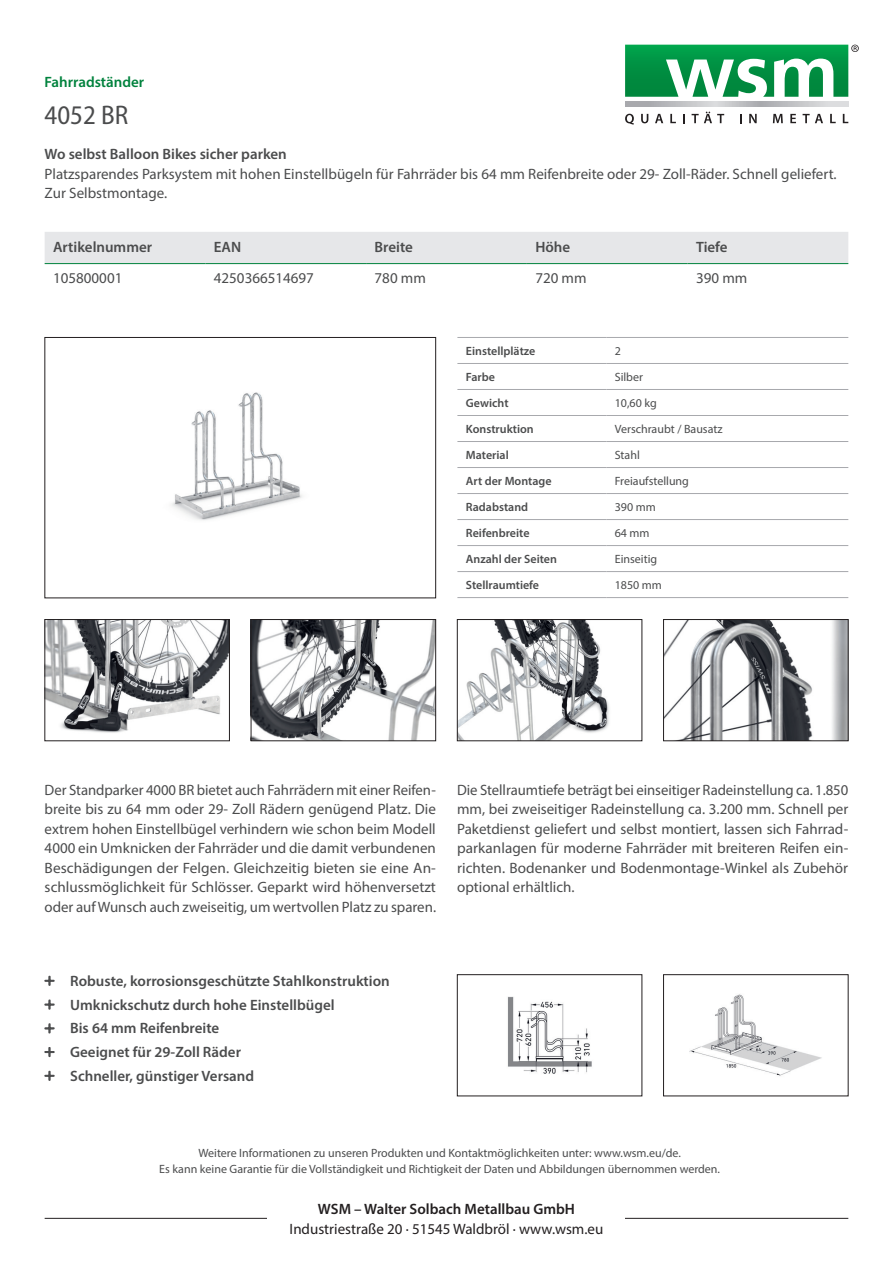
<style>
.page{position:relative;width:893px;height:1263px;background:#fff}
.page>*{position:absolute;margin:0;border:0;box-sizing:border-box;transform-origin:0 0}
.t1{font:semi-condensed 27px "Myriad Pro";color:#4b4c4d}
.t2{font:15px/19.5px "Myriad Pro";color:#4b4c4d;text-align:justify}
.t3{font:600 15px/23.7px "Myriad Pro";color:#4b4c4d}
.t4{font:15px "Myriad Pro";color:#231f20}
.t5{font:600 15px "Myriad Pro";color:#231f20}
.t6{font:600 15px "Myriad Pro";color:#00823d}
.t7{font:12px/16.5px "Myriad Pro";color:#4b4c4d;text-align:center}
.t8{font:600 12px "Myriad Pro";color:#4b4c4d}
</style>
<div class="page">
<img style="left:172px;top:392px;width:130px;height:128px">
<div style="left:45px;top:337px;width:391px;height:261px;border:1px solid #231f20"></div>
<img style="left:47px;top:621px;width:181px;height:112px">
<div style="left:45px;top:619px;width:185px;height:122px;border:1px solid #231f20"></div>
<img style="left:253px;top:621px;width:181px;height:118px">
<div style="left:251px;top:619px;width:185px;height:122px;border:1px solid #231f20"></div>
<img style="left:665px;top:621px;width:181px;height:118px">
<div style="left:663px;top:619px;width:185px;height:122px;border:1px solid #231f20"></div>
<img style="left:459px;top:621px;width:150px;height:118px">
<div style="left:457px;top:619px;width:185px;height:122px;border:1px solid #231f20"></div>
<div style="left:45px;top:232px;width:803px;height:31px;background:#e6e7e9"></div>
<hr style="left:45px;top:263px;width:160px;height:1px;background:#00823d">
<hr style="left:205px;top:263px;width:161px;height:1px;background:#00823d">
<hr style="left:366px;top:263px;width:161px;height:1px;background:#00823d">
<hr style="left:527px;top:263px;width:161px;height:1px;background:#00823d">
<hr style="left:688px;top:263px;width:160px;height:1px;background:#00823d">
<img style="left:689px;top:994px;width:133px;height:82px">
<div style="left:663px;top:974px;width:185px;height:122px;border:1px solid #231f20"></div>
<img style="left:507px;top:996px;width:85px;height:78px">
<div style="left:457px;top:974px;width:185px;height:122px;border:1px solid #231f20"></div>
<hr style="left:457px;top:337px;width:149px;height:1px;background:#a8a9ad">
<hr style="left:606px;top:337px;width:242px;height:1px;background:#a8a9ad">
<hr style="left:457px;top:363px;width:149px;height:1px;background:#a8a9ad">
<hr style="left:606px;top:363px;width:242px;height:1px;background:#a8a9ad">
<hr style="left:457px;top:389px;width:149px;height:1px;background:#a8a9ad">
<hr style="left:606px;top:389px;width:242px;height:1px;background:#a8a9ad">
<hr style="left:457px;top:415px;width:149px;height:1px;background:#a8a9ad">
<hr style="left:606px;top:415px;width:242px;height:1px;background:#a8a9ad">
<hr style="left:457px;top:441px;width:149px;height:1px;background:#a8a9ad">
<hr style="left:606px;top:441px;width:242px;height:1px;background:#a8a9ad">
<hr style="left:457px;top:467px;width:149px;height:1px;background:#a8a9ad">
<hr style="left:606px;top:467px;width:242px;height:1px;background:#a8a9ad">
<hr style="left:457px;top:493px;width:149px;height:1px;background:#a8a9ad">
<hr style="left:606px;top:493px;width:242px;height:1px;background:#a8a9ad">
<hr style="left:457px;top:519px;width:149px;height:1px;background:#a8a9ad">
<hr style="left:606px;top:519px;width:242px;height:1px;background:#a8a9ad">
<hr style="left:457px;top:545px;width:149px;height:1px;background:#a8a9ad">
<hr style="left:606px;top:545px;width:242px;height:1px;background:#a8a9ad">
<hr style="left:457px;top:571px;width:149px;height:1px;background:#a8a9ad">
<hr style="left:606px;top:571px;width:242px;height:1px;background:#a8a9ad">
<hr style="left:457px;top:597px;width:149px;height:1px;background:#a8a9ad">
<hr style="left:606px;top:597px;width:242px;height:1px;background:#a8a9ad">
<hr style="left:45px;top:1218px;width:803px;height:1px;background:#231f20">
<svg style="left:625px;top:114px;width:9px;height:11px"></svg>
<svg style="left:641px;top:114px;width:7px;height:9px"></svg>
<svg style="left:655px;top:114px;width:8px;height:9px"></svg>
<svg style="left:670px;top:114px;width:6px;height:9px"></svg>
<svg style="left:683px;top:114px;width:2px;height:9px"></svg>
<svg style="left:692px;top:112px;width:32px;height:11px"></svg>
<svg style="left:749px;top:114px;width:8px;height:9px"></svg>
<svg style="left:773px;top:114px;width:10px;height:9px"></svg>
<svg style="left:790px;top:114px;width:6px;height:9px"></svg>
<svg style="left:803px;top:114px;width:20px;height:9px"></svg>
<svg style="left:830px;top:114px;width:6px;height:9px"></svg>
<svg style="left:843px;top:114px;width:5px;height:9px"></svg>
<hr style="left:625px;top:106px;width:223px;height:1px;background:#636366">
<svg style="left:625px;top:102px;width:223px;height:4px"></svg>
<svg style="left:625px;top:45px;width:234px;height:52px"></svg>
<div style="left:268px;top:1203px;width:357px;height:30px;background:#fff"></div>
<p class="t6" style="left:45px;top:72px;width:101px">Fahrradständer</p>
<h1 class="t1" style="left:45px;top:99px;width:85px">4052 BR</h1>
<p class="t3" style="left:45px;top:142px;width:244px">Wo selbst Balloon Bikes sicher parken</p>
<p class="t2" style="left:45px;top:164px;width:794px">Platzsparendes Parksystem mit hohen Einstellbügeln für Fahrräder bis 64 mm Reifenbreite oder 29- Zoll-Räder. Schnell geliefert.<br>Zur Selbstmontage.</p>
<p class="t3" style="left:53px;top:234px;width:101px">Artikelnummer</p>
<p class="t3" style="left:214px;top:234px;width:29px">EAN</p>
<p class="t3" style="left:375px;top:234px;width:40px">Breite</p>
<p class="t3" style="left:535px;top:234px;width:36px">Höhe</p>
<p class="t3" style="left:696px;top:234px;width:33px">Tiefe</p>
<p class="t2" style="left:53px;top:268px;width:71px">105800001</p>
<p class="t2" style="left:214px;top:268px;width:102px">4250366514697</p>
<p class="t2" style="left:375px;top:268px;width:53px">780 mm</p>
<p class="t2" style="left:535px;top:268px;width:53px">720 mm</p>
<p class="t2" style="left:696px;top:268px;width:53px">390 mm</p>
<p class="t8" style="left:466px;top:343px;width:71px">Einstellplätze</p>
<p class="t7" style="left:615px;top:342px;width:8px">2</p>
<p class="t8" style="left:466px;top:369px;width:31px">Farbe</p>
<p class="t7" style="left:615px;top:368px;width:30px">Silber</p>
<p class="t8" style="left:466px;top:395px;width:44px">Gewicht</p>
<p class="t7" style="left:615px;top:394px;width:43px">10,60 kg</p>
<p class="t8" style="left:466px;top:421px;width:69px">Konstruktion</p>
<p class="t7" style="left:615px;top:420px;width:109px">Verschraubt / Bausatz</p>
<p class="t8" style="left:466px;top:447px;width:44px">Material</p>
<p class="t7" style="left:615px;top:446px;width:27px">Stahl</p>
<p class="t8" style="left:466px;top:473px;width:87px">Art der Montage</p>
<p class="t7" style="left:615px;top:472px;width:76px">Freiaufstellung</p>
<p class="t8" style="left:466px;top:499px;width:64px">Radabstand</p>
<p class="t7" style="left:615px;top:498px;width:43px">390 mm</p>
<p class="t8" style="left:466px;top:525px;width:65px">Reifenbreite</p>
<p class="t7" style="left:615px;top:524px;width:36px">64 mm</p>
<p class="t8" style="left:466px;top:551px;width:93px">Anzahl der Seiten</p>
<p class="t7" style="left:615px;top:550px;width:44px">Einseitig</p>
<p class="t8" style="left:466px;top:577px;width:75px">Stellraumtiefe</p>
<p class="t7" style="left:615px;top:577px;width:49px">1850 mm</p>
<p class="t2" style="left:45px;top:780px;width:393px">Der Standparker 4000 BR bietet auch Fahrrädern mit einer Reifen&shy;breite bis zu 64 mm oder 29- Zoll Rädern genügend Platz. Die extrem hohen Einstellbügel verhindern wie schon beim Modell 4000 ein Umknicken der Fahrräder und die damit verbundenen Beschädigungen der Felgen. Gleichzeitig bieten sie eine An&shy;schlussmöglichkeit für Schlösser. Geparkt wird höhenversetzt oder auf Wunsch auch zweiseitig, um wertvollen Platz zu sparen.</p>
<p class="t2" style="left:457px;top:780px;width:393px">Die Stellraumtiefe beträgt bei einseitiger Radeinstellung ca. 1.850 mm, bei zweiseitiger Radeinstellung ca. 3.200 mm. Schnell per Paketdienst geliefert und selbst montiert, lassen sich Fahrrad&shy;parkanlagen für moderne Fahrräder mit breiteren Reifen ein&shy;richten. Bodenanker und Bodenmontage-Winkel als Zubehör optional erhältlich.</p>
<p class="t3" style="left:70px;top:968px;width:321px">Robuste, korrosionsgeschützte Stahlkonstruktion Umknickschutz durch hohe Einstellbügel<br>Bis 64 mm Reifenbreite<br>Geeignet für 29-Zoll Räder<br>Schneller, günstiger Versand</p>
<p class="t7" style="left:159px;top:1144px;width:562px">Weitere Informationen zu unseren Produkten und Kontaktmöglichkeiten unter: www.wsm.eu/de.<br>Es kann keine Garantie für die Vollständigkeit und Richtigkeit der Daten und Abbildungen übernommen werden.</p>
<p class="t5" style="left:318px;top:1199px;width:259px">WSM – Walter Solbach Metallbau GmbH</p>
<p class="t4" style="left:290px;top:1219px;width:315px">Industriestraße 20 · 51545 Waldbröl · www.wsm.eu</p>
</div>
